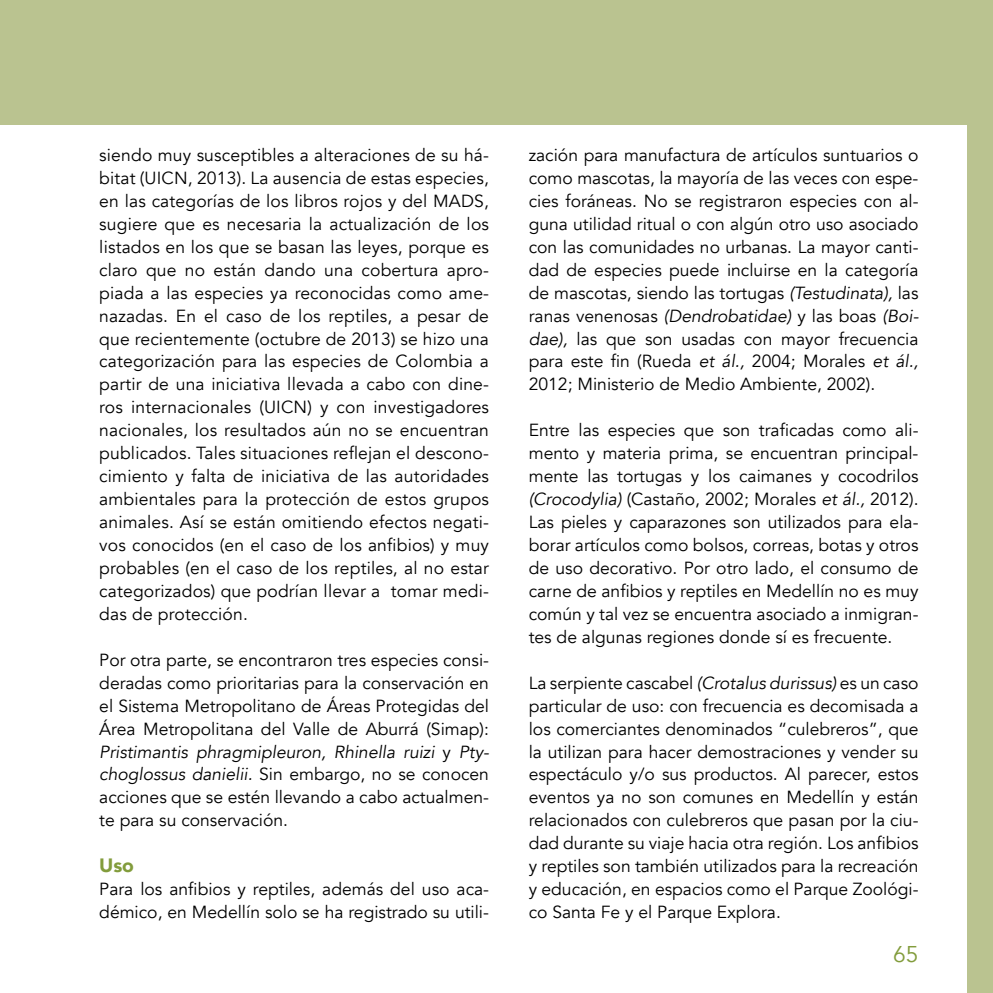
<style>
.page{position:relative;width:993px;height:993px;background:#fff}
.page>*{position:absolute;margin:0;border:0;box-sizing:border-box;transform-origin:0 0}
.t1{font:22.75px "Avenir";color:#829c3c}
.t2{font:900 19.25px "Avenir";color:#829c3c}
.t3{font:17.5px/22.9px "Avenir";color:#000;text-align:justify}
.s1{font-style:italic}
</style>
<div class="page">
<div style="left:0;top:0;width:992px;height:124px;background:#bac390"></div>
<div style="left:966px;top:0;width:26px;height:992px;background:#bac390"></div>
<p class="t3" style="left:99px;top:144px;width:391px">siendo muy susceptibles a alteraciones de su há&shy;bitat (UICN, 2013). La ausencia de estas especies, en las categorías de los libros rojos y del MADS, sugiere que es necesaria la actualización de los listados en los que se basan las leyes, porque es claro que no están dando una cobertura apro&shy;piada a las especies ya reconocidas como ame&shy;nazadas. En el caso de los reptiles, a pesar de que recientemente (octubre de 2013) se hizo una categorización para las especies de Colombia a partir de una iniciativa llevada a cabo con dine&shy;ros internacionales (UICN) y con investigadores nacionales, los resultados aún no se encuentran publicados. Tales situaciones reflejan el descono&shy;cimiento y falta de iniciativa de las autoridades ambientales para la protección de estos grupos animales. Así se están omitiendo efectos negati&shy;vos conocidos (en el caso de los anfibios) y muy probables (en el caso de los reptiles, al no estar categorizados) que podrían llevar a tomar medi&shy;das de protección.</p>
<p class="t3" style="left:99px;top:648px;width:391px">Por otra parte, se encontraron tres especies consi&shy;deradas como prioritarias para la conservación en el Sistema Metropolitano de Áreas Protegidas del Área Metropolitana del Valle de Aburrá (Simap):<br><span class="s1">Pristimantis phragmipleuron, Rhinella ruizi</span> y <span class="s1">Pty&shy;choglossus danielii.</span> Sin embargo, no se conocen acciones que se estén llevando a cabo actualmen&shy;te para su conservación.</p>
<p class="t2" style="left:99px;top:848px;width:36px">Uso</p>
<p class="t3" style="left:99px;top:877px;width:391px">Para los anfibios y reptiles, además del uso aca&shy;démico, en Medellín solo se ha registrado su utili-</p>
<p class="t3" style="left:528px;top:144px;width:391px">zación para manufactura de artículos suntuarios o como mascotas, la mayoría de las veces con espe&shy;cies foráneas. No se registraron especies con al&shy;guna utilidad ritual o con algún otro uso asociado con las comunidades no urbanas. La mayor canti&shy;dad de especies puede incluirse en la categoría de mascotas, siendo las tortugas <span class="s1">(Testudinata),</span> las ranas venenosas <span class="s1">(Dendrobatidae)</span> y las boas <span class="s1">(Boi&shy;dae),</span> las que son usadas con mayor frecuencia para este fin (Rueda <span class="s1">et ál.,</span> 2004; Morales <span class="s1">et ál., </span>2012; Ministerio de Medio Ambiente, 2002).</p>
<p class="t3" style="left:528px;top:419px;width:391px">Entre las especies que son traficadas como ali&shy;mento y materia prima, se encuentran principal&shy;mente las tortugas y los caimanes y cocodrilos <span class="s1">(Crocodylia)</span> (Castaño, 2002; Morales <span class="s1">et ál.,</span> 2012).<br>Las pieles y caparazones son utilizados para ela&shy;borar artículos como bolsos, correas, botas y otros de uso decorativo. Por otro lado, el consumo de carne de anfibios y reptiles en Medellín no es muy común y tal vez se encuentra asociado a inmigran&shy;tes de algunas regiones donde sí es frecuente.</p>
<p class="t3" style="left:528px;top:671px;width:391px">La serpiente cascabel <span class="s1">(Crotalus durissus)</span> es un caso particular de uso: con frecuencia es decomisada a los comerciantes denominados “culebreros”, que la utilizan para hacer demostraciones y vender su espectáculo y/o sus productos. Al parecer, estos eventos ya no son comunes en Medellín y están relacionados con culebreros que pasan por la ciu&shy;dad durante su viaje hacia otra región. Los anfibios y reptiles son también utilizados para la recreación y educación, en espacios como el Parque Zoológi&shy;co Santa Fe y el Parque Explora.</p>
<h1 class="t1" style="left:892px;top:940px;width:27px">65</h1>
</div>
